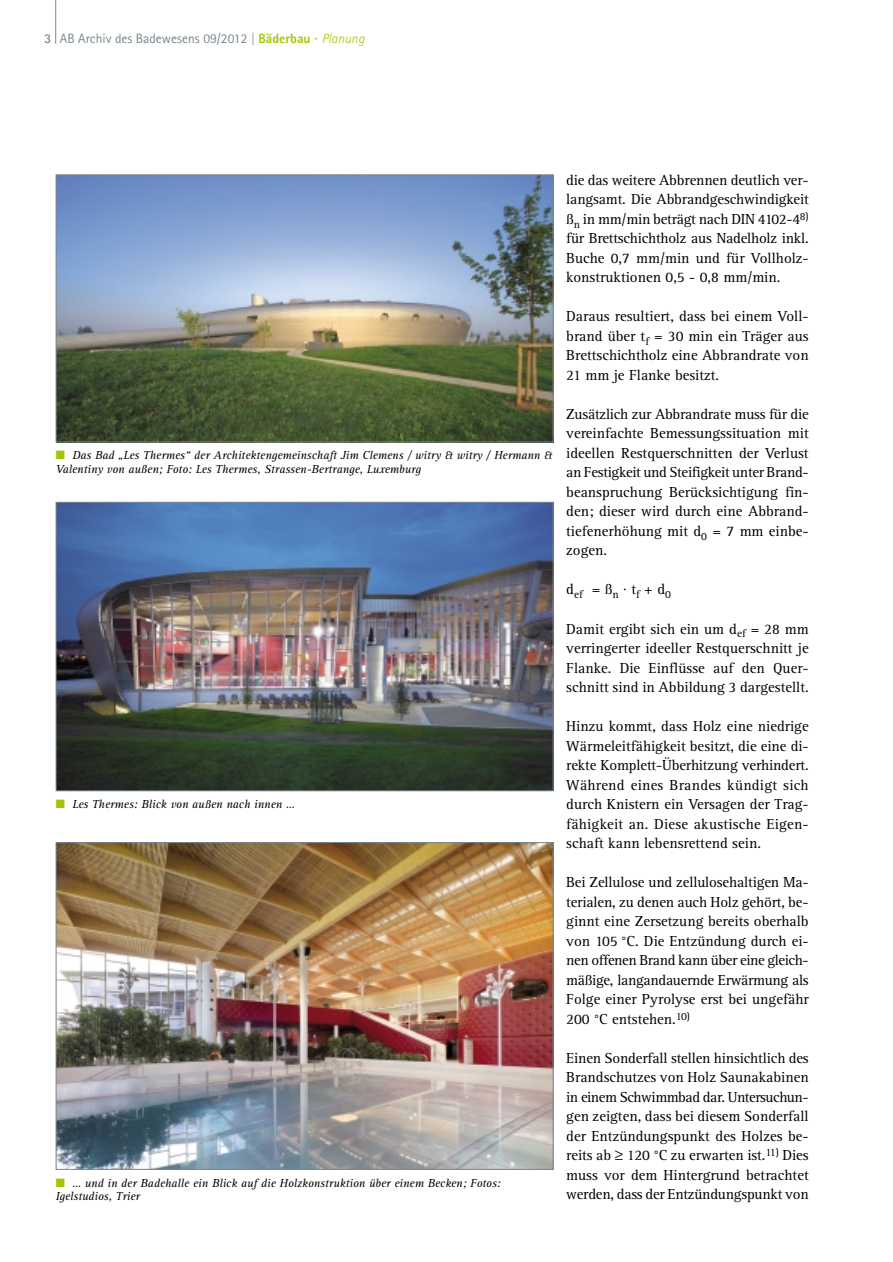
<style>
.page{position:relative;width:893px;height:1262px;background:#fff}
.page>*{position:absolute;margin:0;border:0;box-sizing:border-box;transform-origin:0 0}
.t1{font:15px/19.5px "Rotis Serif";color:#000;text-align:justify}
.t2{font:13.5px "Rotis Sans Serif";color:#7a868e}
.t3{font:italic 12px/13.5px "Rotis Serif";color:#000}
.s1{font-weight:700}
.s2{font-weight:300}
.s3{font-weight:800;color:#9fc700}
.s4{font-weight:300;font-style:italic;color:#9fc700}
.s5{color:#9fc700}
</style>
<div class="page">
<hr style="left:55px;top:0;width:1px;height:44px;background:#7a868e">
<img style="left:58px;top:176px;width:493px;height:264px">
<div style="left:56px;top:174px;width:497px;height:268px;border:1px solid #7a868e"></div>
<img style="left:58px;top:504px;width:493px;height:285px">
<div style="left:56px;top:502px;width:497px;height:289px;border:1px solid #7a868e"></div>
<img style="left:58px;top:844px;width:493px;height:323px">
<div style="left:56px;top:842px;width:497px;height:327px;border:1px solid #7a868e"></div>
<p class="t2" style="left:44px;top:34px;width:322px"><span class="s1">3</span> AB Archiv des Badewesens 09/2012 <span class="s2">|</span> <span class="s3">Bäderbau ·</span> <span class="s4">Planung</span></p>
<p class="t3" style="left:56px;top:449px;width:498px"><span class="s5">■</span> Das Bad „Les Thermes“ der Architektengemeinschaft Jim Clemens / witry &amp; witry / Hermann &amp;<br>Valentiny von außen; Foto: Les Thermes, Strassen-Bertrange, Luxemburg</p>
<p class="t3" style="left:56px;top:798px;width:240px"><span class="s5">■</span> Les Thermes: Blick von außen nach innen …</p>
<p class="t3" style="left:56px;top:1176px;width:446px"><span class="s5">■</span> … und in der Badehalle ein Blick auf die Holzkonstruktion über einem Becken; Fotos:<br>Igelstudios, Trier</p>
<p class="t1" style="left:566px;top:171px;width:244px">die das weitere Abbrennen deutlich ver&shy;langsamt. Die Abbrandgeschwindigkeit ß<sub>n</sub> in mm/min beträgt nach DIN 4102-4<sup>8) </sup>für Brettschichtholz aus Nadelholz inkl.<br>Buche 0,7 mm/min und für Vollholz&shy;konstruktionen 0,5 - 0,8 mm/min.</p>
<p class="t1" style="left:566px;top:308px;width:244px">Daraus resultiert, dass bei einem Voll&shy;brand über t<sub>f</sub> = 30 min ein Träger aus Brettschichtholz eine Abbrandrate von 21 mm je Flanke besitzt.</p>
<p class="t1" style="left:566px;top:405px;width:244px">Zusätzlich zur Abbrandrate muss für die vereinfachte Bemessungssituation mit ideellen Restquerschnitten der Verlust an Festigkeit und Steifigkeit unter Brand&shy;beanspruchung Berücksichtigung fin&shy;den; dieser wird durch eine Abbrand&shy;tiefenerhöhung mit d<sub>0</sub> = 7 mm einbe&shy;zogen.</p>
<p class="t1" style="left:566px;top:581px;width:106px">d<sub>ef</sub> = ß<sub>n</sub> · t<sub>f</sub> + d<sub>0</sub></p>
<p class="t1" style="left:566px;top:620px;width:244px">Damit ergibt sich ein um d<sub>ef</sub> = 28 mm verringerter ideeller Restquerschnitt je Flanke. Die Einflüsse auf den Quer&shy;schnitt sind in Abbildung 3 dargestellt.</p>
<p class="t1" style="left:566px;top:717px;width:244px">Hinzu kommt, dass Holz eine niedrige Wärmeleitfähigkeit besitzt, die eine di&shy;rekte Komplett-Überhitzung verhindert.<br>Während eines Brandes kündigt sich durch Knistern ein Versagen der Trag&shy;fähigkeit an. Diese akustische Eigen&shy;schaft kann lebensrettend sein.</p>
<p class="t1" style="left:566px;top:873px;width:244px">Bei Zellulose und zellulosehaltigen Ma&shy;terialen, zu denen auch Holz gehört, be&shy;ginnt eine Zersetzung bereits oberhalb von 105 °C. Die Entzündung durch ei&shy;nen offenen Brand kann über eine gleich&shy;mäßige, langandauernde Erwärmung als Folge einer Pyrolyse erst bei ungefähr 200 °C entstehen.<sup>10)</sup></p>
<p class="t1" style="left:566px;top:1049px;width:244px">Einen Sonderfall stellen hinsichtlich des Brandschutzes von Holz Saunakabinen in einem Schwimmbad dar. Untersuchun&shy;gen zeigten, dass bei diesem Sonderfall der Entzündungspunkt des Holzes be&shy;reits ab ≥ 120 °C zu erwarten ist.<sup>11)</sup> Dies muss vor dem Hintergrund betrachtet werden, dass der Entzündungspunkt von</p>
</div>
